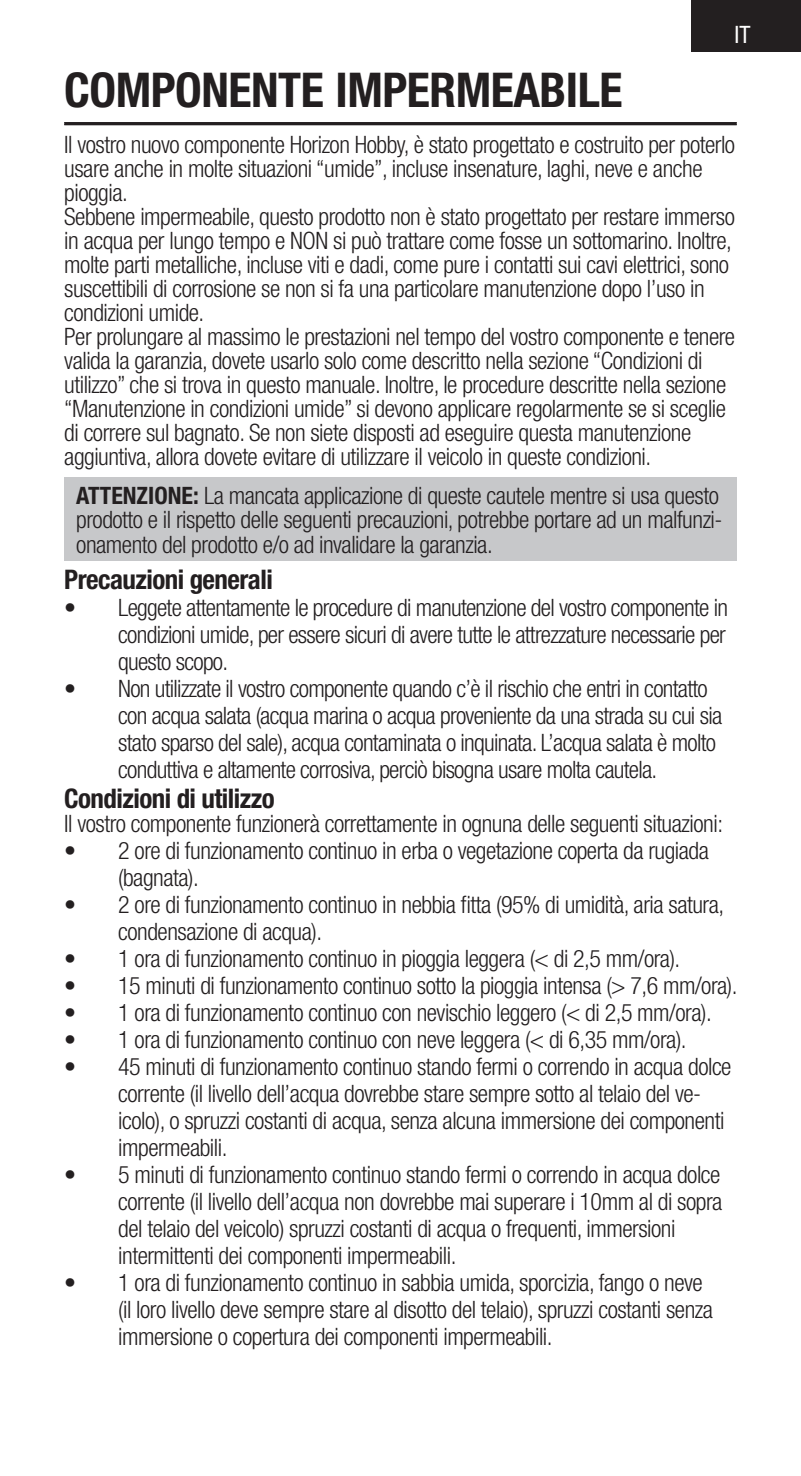
<style>
.page{position:relative;width:801px;height:1476px;background:#fff}
.page>*{position:absolute;margin:0;border:0;box-sizing:border-box;transform-origin:0 0}
.t1{font:700 condensed 48px "Helvetica Neue LT Std";letter-spacing:-.01em;color:#231f20}
.t2{font:700 condensed 27px "Helvetica Neue LT Std";letter-spacing:-.02em;color:#231f20}
.t3{font:300 condensed 24px/27px "Helvetica Neue LT Std";letter-spacing:-.02em;color:#231f20}
.t4{font:condensed 24px "Helvetica Neue LT Std";color:#fff}
.s1{font-weight:700}
</style>
<div class="page">
<div style="left:692px;top:0;width:109px;height:52px;background:#231f20"></div>
<div style="left:64px;top:478px;width:673px;height:83px;background:#c7c8ca"></div>
<hr style="left:64px;top:122px;width:673px;height:3px;background:#231f20">
<p class="t4" style="left:735px;top:21px;width:18px">IT</p>
<h1 class="t1" style="left:64px;top:61px;width:560px">COMPONENTE IMPERMEABILE</h1>
<p class="t3" style="left:64px;top:132px;width:672px;line-height:24px">Il vostro nuovo componente Horizon Hobby, è stato progettato e costruito per poterlo usare anche in molte situazioni “umide”, incluse insenature, laghi, neve e anche pioggia.<br>Sebbene impermeabile, questo prodotto non è stato progettato per restare immerso in acqua per lungo tempo e NON si può trattare come fosse un sottomarino. Inoltre, molte parti metalliche, incluse viti e dadi, come pure i contatti sui cavi elettrici, sono suscettibili di corrosione se non si fa una particolare manutenzione dopo l’uso in condizioni umide.<br>Per prolungare al massimo le prestazioni nel tempo del vostro componente e tenere valida la garanzia, dovete usarlo solo come descritto nella sezione “Condizioni di utilizzo” che si trova in questo manuale. Inoltre, le procedure descritte nella sezione “Manutenzione in condizioni umide” si devono applicare regolarmente se si sceglie di correre sul bagnato. Se non siete disposti ad eseguire questa manutenzione aggiuntiva, allora dovete evitare di utilizzare il veicolo in queste condizioni.</p>
<p class="t3" style="left:76px;top:483px;width:648px;line-height:24.6px"><span class="s1">ATTENZIONE:</span> La mancata applicazione di queste cautele mentre si usa questo prodotto e il rispetto delle seguenti precauzioni, potrebbe portare ad un malfunzi&shy;onamento del prodotto e/o ad invalidare la garanzia.</p>
<p class="t2" style="left:64px;top:563px;width:210px">Precauzioni generali</p>
<p class="t3" style="left:118px;top:594px;width:611px;text-align:justify;text-indent:-54px">• Leggete attentamente le procedure di manutenzione del vostro componente in condizioni umide, per essere sicuri di avere tutte le attrezzature necessarie per questo scopo.</p>
<p class="t3" style="left:118px;top:675px;width:605px;text-indent:-54px">• Non utilizzate il vostro componente quando c’è il rischio che entri in contatto con acqua salata (acqua marina o acqua proveniente da una strada su cui sia stato sparso del sale), acqua contaminata o inquinata. L’acqua salata è molto conduttiva e altamente corrosiva, perciò bisogna usare molta cautela.</p>
<p class="t2" style="left:64px;top:782px;width:212px">Condizioni di utilizzo</p>
<p class="t3" style="left:64px;top:810px;width:660px">Il vostro componente funzionerà correttamente in ognuna delle seguenti situazioni:</p>
<p class="t3" style="left:118px;top:837px;width:592px;text-indent:-54px">• 2 ore di funzionamento continuo in erba o vegetazione coperta da rugiada (bagnata).</p>
<p class="t3" style="left:118px;top:891px;width:607px;text-indent:-54px">• 2 ore di funzionamento continuo in nebbia fitta (95% di umidità, aria satura, condensazione di acqua).</p>
<p class="t3" style="left:64px;top:945px;width:618px">• 1 ora di funzionamento continuo in pioggia leggera (&lt; di 2,5 mm/ora).</p>
<p class="t3" style="left:64px;top:972px;width:675px">• 15 minuti di funzionamento continuo sotto la pioggia intensa (&gt; 7,6 mm/ora).</p>
<p class="t3" style="left:64px;top:999px;width:649px">• 1 ora di funzionamento continuo con nevischio leggero (&lt; di 2,5 mm/ora).</p>
<p class="t3" style="left:64px;top:1026px;width:624px">• 1 ora di funzionamento continuo con neve leggera (&lt; di 6,35 mm/ora).</p>
<p class="t3" style="left:118px;top:1053px;width:615px;text-indent:-54px">• 45 minuti di funzionamento continuo stando fermi o correndo in acqua dolce corrente (il livello dell’acqua dovrebbe stare sempre sotto al telaio del ve&shy;icolo), o spruzzi costanti di acqua, senza alcuna immersione dei componenti impermeabili.</p>
<p class="t3" style="left:118px;top:1161px;width:606px;text-indent:-54px">• 5 minuti di funzionamento continuo stando fermi o correndo in acqua dolce corrente (il livello dell’acqua non dovrebbe mai superare i 10mm al di sopra del telaio del veicolo) spruzzi costanti di acqua o frequenti, immersioni intermittenti dei componenti impermeabili.</p>
<p class="t3" style="left:118px;top:1269px;width:596px;text-indent:-54px">• 1 ora di funzionamento continuo in sabbia umida, sporcizia, fango o neve (il loro livello deve sempre stare al disotto del telaio), spruzzi costanti senza immersione o copertura dei componenti impermeabili.</p>
</div>
